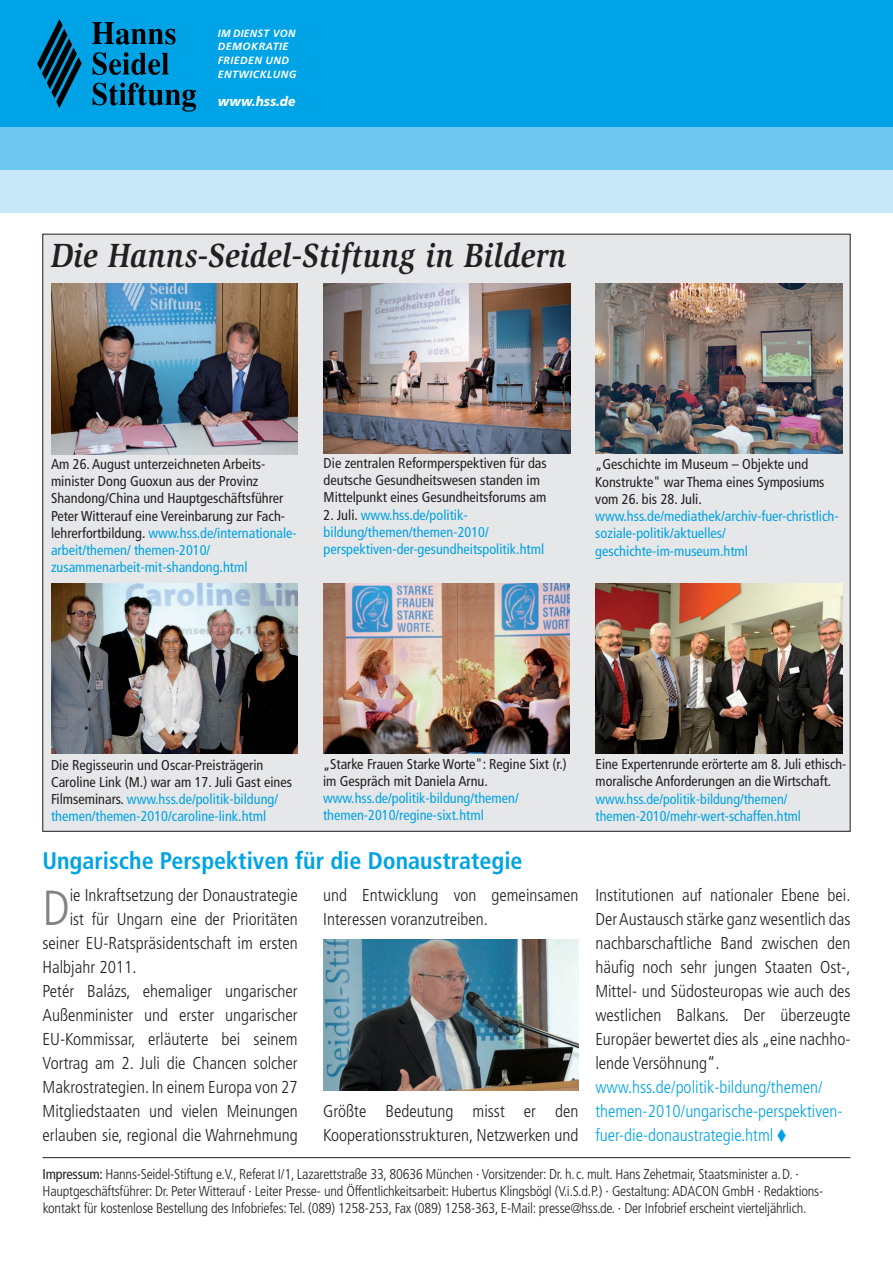
<style>
.page{position:relative;width:893px;height:1263px;background:#fff}
.page>*{position:absolute;margin:0;border:0;box-sizing:border-box;transform-origin:0 0}
.t1{font:300 condensed 49.2px "Frutiger";color:#808285}
.t2{font:italic 700 34.5px "Slimbach";letter-spacing:.015em;color:#231f20;scale:.88 1}
.t3{font:700 condensed 24px "Frutiger";color:#00a3e5}
.t4{font:300 condensed 17.25px/24px "Frutiger";color:#231f20}
.t5{font:condensed 14.25px/17.2px "Frutiger";color:#231f20}
.t6{font:300 condensed 14.25px/17.2px "Frutiger";letter-spacing:-.015em;color:#231f20}
.t7{font:condensed 14.25px/17.2px "Frutiger";color:#00a3e5}
.t8{font:italic 900 13.5px "Frutiger";letter-spacing:.005em;color:#fff;scale:.9 1}
.t9{font:italic 700 10.5px/13.8px "Frutiger";letter-spacing:.045em;color:#fff}
.s1{color:#00a3e5}
.s2{color:#231f20}
.s3{font-weight:400}
</style>
<div class="page">
<div style="left:0;top:0;width:893px;height:128px;background:#00a3e5"></div>
<div style="left:0;top:128px;width:893px;height:42px;background:#6ec7f0"></div>
<div style="left:0;top:170px;width:893px;height:43px;background:#c6e7f8"></div>
<hr style="left:43px;top:1157px;width:807px;height:1px;background:#231f20">
<svg style="left:92px;top:22px;width:84px;height:23px"></svg>
<svg style="left:92px;top:52px;width:77px;height:23px"></svg>
<svg style="left:92px;top:82px;width:104px;height:30px"></svg>
<svg style="left:37px;top:19px;width:45px;height:89px"></svg>
<div style="left:43px;top:234px;width:807px;height:597px;background:#e6e7e9"></div>
<img style="left:51px;top:284px;width:247px;height:170px">
<img style="left:323px;top:283px;width:247px;height:171px">
<img style="left:595px;top:283px;width:247px;height:171px">
<img style="left:51px;top:583px;width:247px;height:170px">
<img style="left:323px;top:583px;width:247px;height:171px">
<img style="left:596px;top:583px;width:246px;height:170px">
<img style="left:323px;top:939px;width:255px;height:152px">
<p class="t9" style="left:218px;top:27px;width:80px">IM DIENST VON<br>DEMOKRATIE<br>FRIEDEN UND<br>ENTWICKLUNG</p>
<p class="t8" style="left:218px;top:96px;width:88px">www.hss.de</p>
<h2 class="t2" style="left:51px;top:242px;width:587px">Die Hanns-Seidel-Stif tung in Bildern</h2>
<p class="t5" style="left:51px;top:456px;width:247px">Am 26. August unterzeichneten Arbeits - minister Dong Guoxun aus der Provinz Shandong/China und Hauptgeschäftsführer Peter Witterauf eine Vereinbarung zur Fach - lehrerfortbildung. <span class="s1">www.hss.de/internationale&shy;arbeit/themen/ themen-2010/ zusammenarbeit-mit-shandong.html</span></p>
<p class="t5" style="left:324px;top:455px;width:225px">Die zentralen Reformperspektiven für das deutsche Gesundheitswesen standen im<br>Mittelpunkt eines Gesundheitsforums am</p>
<p class="t7" style="left:324px;top:507px;width:222px"><span class="s2">2. Juli.</span> www.hss.de/politik&shy;bildung/themen/themen-2010/ perspektiven-der-gesundheitspolitik.html</p>
<p class="t7" style="left:595px;top:457px;width:245px"><span class="s2">„Geschichte im Museum – Objekte und Konstrukte" war Thema eines Symposiums vom 26. bis 28. Juli. </span>www.hss.de/mediathek/archiv-fuer-christlich&shy;soziale-politik/aktuelles/ geschichte-im-museum.html</p>
<p class="t5" style="left:51px;top:757px;width:243px">Die Regisseurin und Oscar-Preisträgerin Caroline Link (M.) war am 17. Juli Gast eines Filmseminars. <span class="s1">www.hss.de/politik-bildung/ themen/themen-2010/caroline-link.html</span></p>
<p class="t5" style="left:323px;top:756px;width:245px">„Starke Frauen Starke Worte": Regine Sixt (r.) im Gespräch mit Daniela Arnu. <span class="s1">www.hss.de/politik-bildung/themen/ themen-2010/regine-sixt.html</span></p>
<p class="t5" style="left:596px;top:757px;width:252px">Eine Expertenrunde erörterte am 8. Juli ethisch&shy;moralische Anforderungen an die Wirtschaft. <span class="s1">www.hss.de/politik-bildung/themen/ themen-2010/mehr-wert-schaffen.html</span></p>
<h2 class="t3" style="left:43px;top:850px;width:482px">Ungarische Perspektiven für die Donaustrategie</h2>
<p class="t1" style="left:43px;top:888px;width:29px">D</p>
<p class="t4" style="left:70px;top:884px;width:229px">ie Inkraftsetzung der Donaustrategie</p>
<p class="t4" style="left:595px;top:884px;width:257px">Institutionen auf nationaler Ebene bei.<br>Der Austausch stärke ganz wesentlich das nachbarschaftliche Band zwischen den häufig noch sehr jungen Staaten Ost-, Mittel- und Südosteuropas wie auch des westlichen Balkans. Der überzeugte Europäer bewertet dies als „eine nachho&shy;lende Versöhnung“. <span class="s1">www.hss.de/politik-bildung/themen/ themen-2010/ungarische-perspektiven&shy;fuer-die-donaustrategie.html</span> <span class="s1">◆</span></p>
<p class="t4" style="left:323px;top:884px;width:257px">und Entwicklung von gemeinsamen<br>Interessen voranzutreiben.</p>
<p class="t4" style="left:70px;top:908px;width:229px">ist für Ungarn eine der Prioritäten</p>
<p class="t4" style="left:43px;top:932px;width:257px">seiner EU-Ratspräsidentschaft im ersten</p>
<p class="t4" style="left:43px;top:956px;width:96px">Halbjahr 2011.</p>
<p class="t4" style="left:43px;top:980px;width:257px">Petér Balázs, ehemaliger ungarischer</p>
<p class="t4" style="left:43px;top:1004px;width:257px">Außenminister und erster ungarischer</p>
<p class="t4" style="left:43px;top:1028px;width:257px">EU-Kommissar, erläuterte bei seinem</p>
<p class="t4" style="left:43px;top:1052px;width:257px">Vortrag am 2. Juli die Chancen solcher</p>
<p class="t4" style="left:43px;top:1076px;width:257px">Makrostrategien. In einem Europa von 27</p>
<p class="t4" style="left:43px;top:1100px;width:257px">Mitgliedstaaten und vielen Meinungen</p>
<p class="t4" style="left:43px;top:1124px;width:257px">erlauben sie, regional die Wahrnehmung</p>
<p class="t4" style="left:323px;top:1100px;width:257px">Größte Bedeutung misst er den<br>Kooperationsstrukturen, Netzwerken und</p>
<h2 class="t6" style="left:43px;top:1166px;width:782px"><span class="s3">Impressum:</span> Hanns-Seidel-Stiftung e.V., Referat I/1, Laza rett straße 33, 80636 München · Vorsitzender: Dr. h.c. mult. Hans Zehetmair, Staats minister a.D. ·<br>Haupt geschäfts führer: Dr. Peter Witterauf · Leiter Presse- und Öffentlichkeits arbeit: Hubertus Klingsbögl (V.i.S.d.P.) · Gestaltung: ADACON GmbH · Redak tions - kontakt für kostenlose Bestellung des Infobriefes: Tel. (089) 1258-253, Fax (089) 1258-363, E-Mail: presse@hss.de. · Der Infobrief erscheint vierteljährlich.</h2>
</div>
